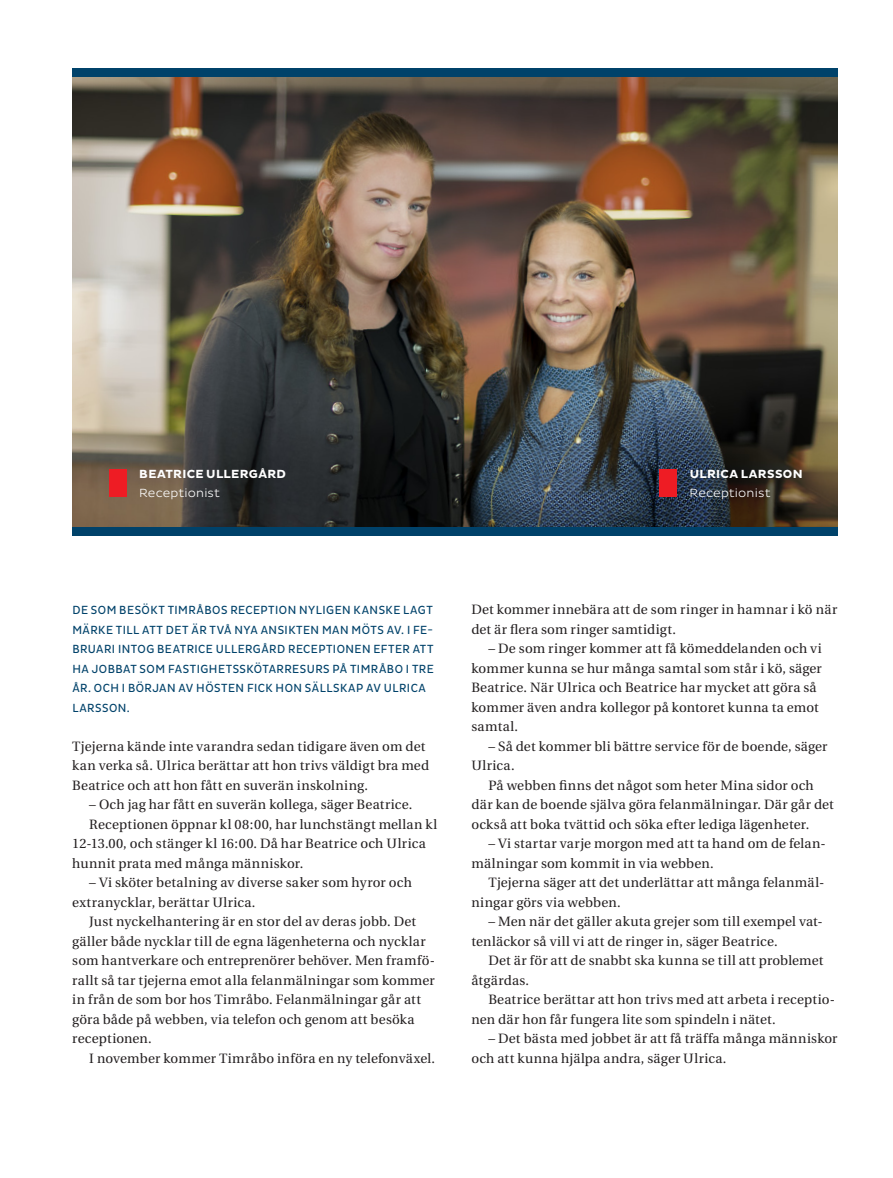
<style>
.page{position:relative;width:893px;height:1178px;background:#fff}
.page>*{position:absolute;margin:0;border:0;box-sizing:border-box;transform-origin:0 0}
.Bröd_Indrag{font:13.5px/19.5px "Utopia";letter-spacing:.015em;color:#231f20}
.Mellis{font:12px/19.5px "Pluto Sans Cond";letter-spacing:.04em;color:#00426a}
.Styckeformat_1{font:700 12px "Pluto Sans";letter-spacing:.03em;color:#fff}
.Styckeformat_1-2{font:300 12px "Pluto Sans";letter-spacing:.015em;color:#fff}
</style>
<div class="page">
<img style="left:72px;top:77px;width:765px;height:451px">
<div style="left:72px;top:68px;width:766px;height:9px;background:#00426a"></div>
<div style="left:72px;top:528px;width:766px;height:8px;background:#00426a"></div>
<div style="left:109px;top:469px;width:17px;height:28px;background:#ee1c24"></div>
<div style="left:659px;top:469px;width:17px;height:28px;background:#ee1c24"></div>
<p class="Styckeformat_1" style="left:139px;top:467px;width:148px">BEATRICE ULLERGÅRD</p>
<p class="Styckeformat_1-2" style="left:139px;top:486px;width:82px">Receptionist</p>
<p class="Styckeformat_1" style="left:690px;top:467px;width:114px">ULRICA LARSSON</p>
<p class="Styckeformat_1-2" style="left:690px;top:486px;width:82px">Receptionist</p>
<p class="Mellis" style="left:72px;top:600px;width:363px">DE SOM BESÖKT TIMRÅBOS RECEPTION NYLIGEN KANSKE LAGT MÄRKE TILL ATT DET ÄR TVÅ NYA ANSIKTEN MAN MÖTS AV. I FE-BRUARI INTOG BEATRICE ULLERGÅRD RECEPTIONEN EFTER ATT HA JOBBAT SOM FASTIGHETSSKÖTARRESURS PÅ TIMRÅBO I TRE ÅR. OCH I BÖRJAN AV HÖSTEN FICK HON SÄLLSKAP AV ULRICA LARSSON.</p>
<p class="Bröd_Indrag" style="left:72px;top:736px;width:358px">Tjejerna kände inte varandra sedan tidigare även om det kan verka så. Ulrica berättar att hon trivs väldigt bra med<br>Beatrice och att hon fått en suverän inskolning.</p>
<p class="Bröd_Indrag" style="left:89px;top:795px;width:325px">– Och jag har fått en suverän kollega, säger Beatrice.</p>
<p class="Bröd_Indrag" style="left:72px;top:814px;width:366px;text-indent:17px">Receptionen öppnar kl 08:00, har lunchstängt mellan kl<br>12-13.00, och stänger kl 16:00. Då har Beatrice och Ulrica hunnit prata med många människor.</p>
<p class="Bröd_Indrag" style="left:72px;top:873px;width:341px;text-indent:17px">– Vi sköter betalning av diverse saker som hyror och extranycklar, berättar Ulrica.</p>
<p class="Bröd_Indrag" style="left:72px;top:912px;width:364px;text-indent:17px">Just nyckelhantering är en stor del av deras jobb. Det gäller både nycklar till de egna lägenheterna och nycklar som hantverkare och entreprenörer behöver. Men framfö&shy;rallt så tar tjejerna emot alla felanmälningar som kommer in från de som bor hos Timråbo. Felanmälningar går att göra både på webben, via telefon och genom att besöka receptionen.</p>
<p class="Bröd_Indrag" style="left:89px;top:1048px;width:347px">I november kommer Timråbo införa en ny telefonväxel.</p>
<p class="Bröd_Indrag" style="left:471px;top:600px;width:367px">Det kommer innebära att de som ringer in hamnar i kö när det är flera som ringer samtidigt.</p>
<p class="Bröd_Indrag" style="left:471px;top:639px;width:352px;text-indent:17px">– De som ringer kommer att få kömeddelanden och vi kommer kunna se hur många samtal som står i kö, säger Beatrice. När Ulrica och Beatrice har mycket att göra så kommer även andra kollegor på kontoret kunna ta emot samtal.</p>
<p class="Bröd_Indrag" style="left:471px;top:736px;width:358px;text-indent:17px">– Så det kommer bli bättre service för de boende, säger<br>Ulrica.</p>
<p class="Bröd_Indrag" style="left:471px;top:775px;width:364px;text-indent:17px">På webben finns det något som heter Mina sidor och där kan de boende själva göra felanmälningar. Där går det också att boka tvättid och söka efter lediga lägenheter.</p>
<p class="Bröd_Indrag" style="left:471px;top:834px;width:356px;text-indent:17px">– Vi startar varje morgon med att ta hand om de felan&shy;mälningar som kommit in via webben.</p>
<p class="Bröd_Indrag" style="left:471px;top:873px;width:354px;text-indent:17px">Tjejerna säger att det underlättar att många felanmäl&shy;ningar görs via webben.</p>
<p class="Bröd_Indrag" style="left:471px;top:912px;width:353px;text-indent:17px">– Men när det gäller akuta grejer som till exempel vat&shy;tenläckor så vill vi att de ringer in, säger Beatrice.</p>
<p class="Bröd_Indrag" style="left:471px;top:951px;width:353px;text-indent:17px">Det är för att de snabbt ska kunna se till att problemet åtgärdas.</p>
<p class="Bröd_Indrag" style="left:471px;top:990px;width:365px;text-indent:17px">Beatrice berättar att hon trivs med att arbeta i receptio&shy;nen där hon får fungera lite som spindeln i nätet.</p>
<p class="Bröd_Indrag" style="left:471px;top:1029px;width:368px;text-indent:17px">– Det bästa med jobbet är att få träffa många människor och att kunna hjälpa andra, säger Ulrica.</p>
</div>
